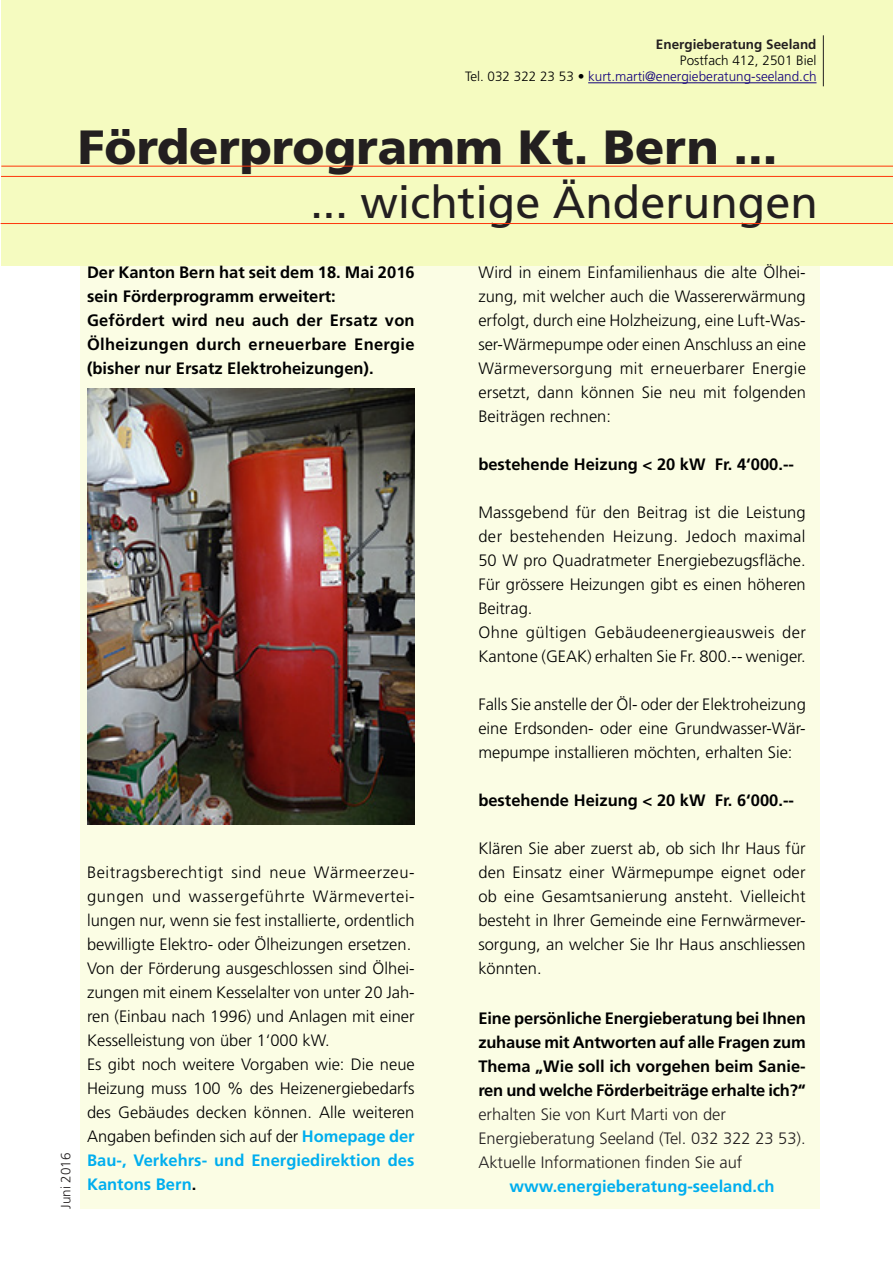
<style>
.page{position:relative;width:893px;height:1263px;background:#fff}
.page>*{position:absolute;margin:0;border:0;box-sizing:border-box;transform-origin:0 0}
.t1{font:900 48px "Frutiger";color:#231f20}
.t2{font:45px "Frutiger";color:#231f20}
.t3{font:300 16.5px/24px "Frutiger";color:#000;text-align:justify}
.t4{font:700 16.5px/24px "Frutiger";color:#000;text-align:justify}
.t5{font:300 16.5px "Frutiger";color:#231f20}
.t6{font:300 16.5px/24px "Frutiger";letter-spacing:.025em;color:#000}
.t7{font:700 16.5px "Frutiger";color:#00aeef}
.t8{font:300 13.5px "Frutiger";color:#13017c}
.t9{font:700 13.5px "Frutiger";color:#231f20}
.t10{font:300 13.5px "Frutiger";color:#000}
.t11{font:300 13.5px "Frutiger";color:#231f20}
.s1{color:#000}
.s2{font-weight:700;color:#00aeef}
.s3{font-weight:700}
</style>
<div class="page">
<div style="left:80px;top:266px;width:740px;height:943px;background:#fbfde4"></div>
<div style="left:2px;top:0;width:891px;height:266px;background:#f5fbc0"></div>
<hr style="left:1px;top:176px;width:892px;height:1px;background:#fe360b">
<hr style="left:1px;top:223px;width:892px;height:1px;background:#fe360b">
<hr style="left:1px;top:166px;width:892px;height:1px;background:#fe360b">
<hr style="left:823px;top:35px;width:1px;height:51px;background:#231f20">
<hr style="left:588px;top:82px;width:228px;height:1px;background:#13017c">
<img style="left:88px;top:388px;width:327px;height:437px">
<p class="t9" style="left:656px;top:36px;width:162px">Energieberatung Seeland</p>
<p class="t10" style="left:680px;top:53px;width:138px">Postfach 412, 2501 Biel</p>
<p class="t8" style="left:465px;top:69px;width:353px"><span class="s1">Tel. 032 322 23 53 •</span> kurt.marti@energieberatung-seeland.ch</p>
<p class="t1" style="left:78px;top:118px;width:701px">Förderprogramm Kt. Bern ...</p>
<p class="t2" style="left:310px;top:176px;width:509px">... wichtige Änderungen</p>
<p class="t4" style="left:87px;top:260px;width:329px">Der Kanton Bern hat seit dem 18. Mai 2016 sein Förderprogramm erweitert:</p>
<p class="t4" style="left:87px;top:308px;width:329px">Gefördert wird neu auch der Ersatz von Ölheizungen durch erneuerbare Energie (bisher nur Ersatz Elektroheizungen).</p>
<p class="t11" style="left:58px;top:1209px;width:58px;rotate:-90deg">Juni 2016</p>
<p class="t3" style="left:87px;top:860px;width:329px">Beitragsberechtigt sind neue Wärmeerzeu&shy;gungen und wassergeführte Wärmevertei&shy;lungen nur, wenn sie fest installierte, ordentlich bewilligte Elektro- oder Ölheizungen ersetzen.</p>
<p class="t3" style="left:87px;top:956px;width:329px">Von der Förderung ausgeschlossen sind Ölhei&shy;zungen mit einem Kesselalter von unter 20 Jah&shy;ren (Einbau nach 1996) und Anlagen mit einer Kesselleistung von über 1‘000 kW.</p>
<p class="t3" style="left:87px;top:1052px;width:329px">Es gibt noch weitere Vorgaben wie: Die neue Heizung muss 100 % des Heizenergiebedarfs des Gebäudes decken können. Alle weiteren Angaben befinden sich auf der <span class="s2">Homepage der Bau-, Verkehrs- und Energiedirektion des Kantons Bern</span><span class="s3">.</span></p>
<p class="t3" style="left:478px;top:261px;width:329px">Wird in einem Einfamilienhaus die alte Ölhei&shy;zung, mit welcher auch die Wassererwärmung erfolgt, durch eine Holzheizung, eine Luft-Was&shy;ser-Wärmepumpe oder einen Anschluss an eine Wärmeversorgung mit erneuerbarer Energie ersetzt, dann können Sie neu mit folgenden Beiträgen rechnen:</p>
<p class="t4" style="left:478px;top:452px;width:317px">bestehende Heizung &lt; 20 kW Fr. 4‘000.--</p>
<p class="t3" style="left:478px;top:501px;width:329px">Massgebend für den Beitrag ist die Leistung der bestehenden Heizung. Jedoch maximal 50 W pro Quadratmeter Energiebezugsfläche.<br>Für grössere Heizungen gibt es einen höheren Beitrag.</p>
<p class="t6" style="left:478px;top:621px;width:329px">Ohne gültigen Gebäudeenergieausweis der<br>Kantone (GEAK) erhalten Sie Fr. 800.-- weniger.</p>
<p class="t3" style="left:478px;top:693px;width:329px">Falls Sie anstelle der Öl- oder der Elektroheizung eine Erdsonden- oder eine Grundwasser-Wär&shy;mepumpe installieren möchten, erhalten Sie:</p>
<p class="t4" style="left:478px;top:788px;width:317px">bestehende Heizung &lt; 20 kW Fr. 6‘000.--</p>
<p class="t3" style="left:478px;top:837px;width:329px">Klären Sie aber zuerst ab, ob sich Ihr Haus für den Einsatz einer Wärmepumpe eignet oder ob eine Gesamtsanierung ansteht. Vielleicht besteht in Ihrer Gemeinde eine Fernwärmever&shy;sorgung, an welcher Sie Ihr Haus anschliessen könnten.</p>
<p class="t4" style="left:478px;top:1006px;width:329px">Eine persönliche Energieberatung bei Ihnen zuhause mit Antworten auf alle Fragen zum Thema „Wie soll ich vorgehen beim Sanie&shy;ren und welche Förderbeiträge erhalte ich?“</p>
<p class="t5" style="left:478px;top:1104px;width:249px">erhalten Sie von Kurt Marti von der</p>
<p class="t5" style="left:478px;top:1128px;width:329px">Energieberatung Seeland (Tel. 032 322 23 53).</p>
<p class="t5" style="left:478px;top:1152px;width:266px">Aktuelle Informationen finden Sie auf</p>
<p class="t7" style="left:510px;top:1176px;width:266px">www.energieberatung-seeland.ch</p>
</div>
